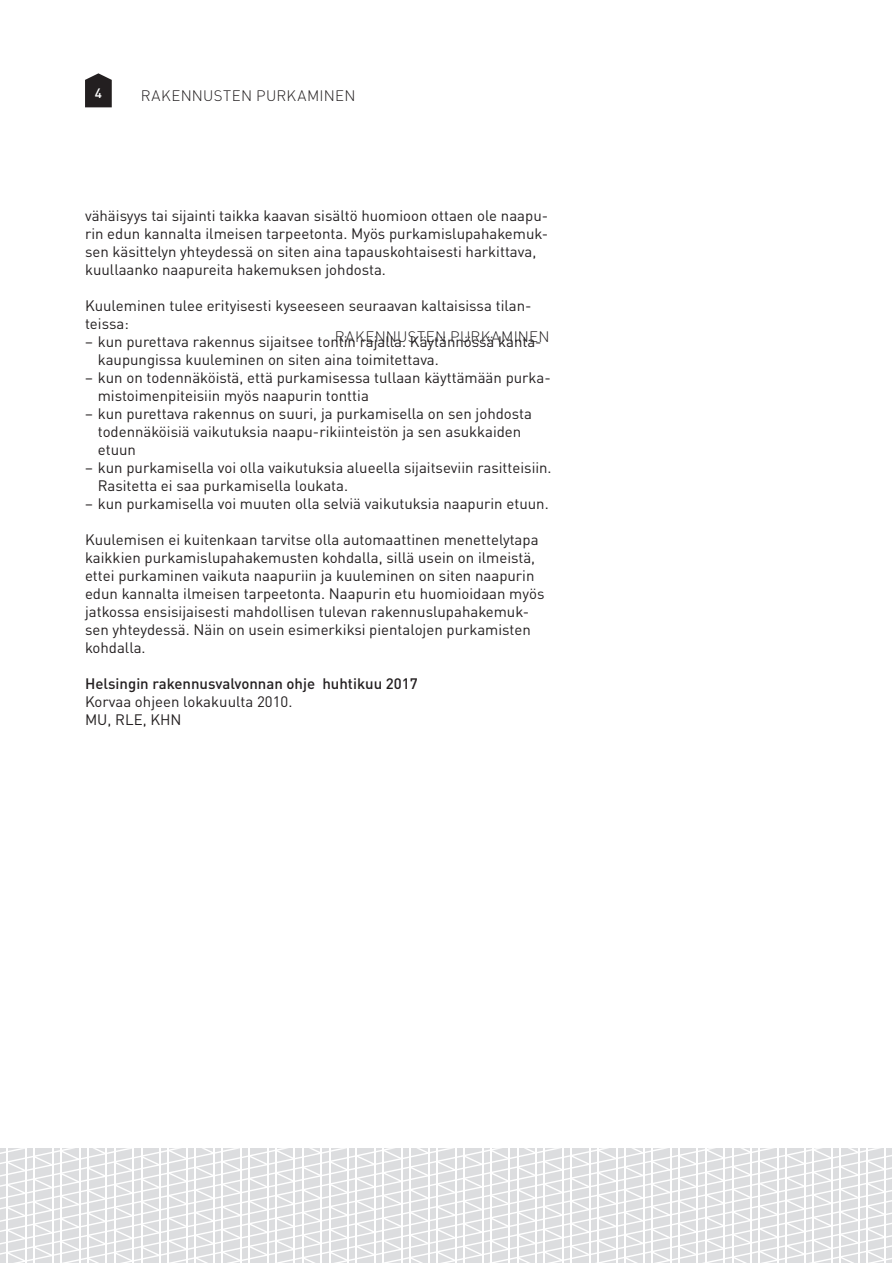
<style>
.page{position:relative;width:893px;height:1263px;background:#fff}
.page>*{position:absolute;margin:0;border:0;box-sizing:border-box;transform-origin:0 0}
.leipäteksti{font:15px/18px "DINOT";color:#231f20}
.leipäteksti-2{font:500 15px/18px "DINOT";color:#231f20}
.pääotsikko{font:300 15px "DINOT";letter-spacing:.02em;color:#231f20}
.t1{font:500 13.5px "DINOT";color:#fff}
.s1{font-weight:400}
</style>
<div class="page">
<svg style="left:0;top:1148px;width:892px;height:115px"></svg>
<svg style="left:85px;top:73px;width:27px;height:34px"></svg>
<p class="t1" style="left:95px;top:84px;width:9px">4</p>
<p class="pääotsikko" style="left:141px;top:86px;width:216px">RAKENNUSTEN PURKAMINEN</p>
<p class="leipäteksti" style="left:85px;top:206px;width:465px">vähäisyys tai sijainti taikka kaavan sisältö huomioon ottaen ole naapu&shy;rin edun kannalta ilmeisen tarpeetonta. Myös purkamislupahakemuk&shy;sen käsittelyn yhteydessä on siten aina tapauskohtaisesti harkittava, kuullaanko naapureita hakemuksen johdosta.</p>
<p class="leipäteksti" style="left:85px;top:296px;width:448px">Kuuleminen tulee erityisesti kyseeseen seuraavan kaltaisissa tilan&shy;teissa:</p>
<p class="leipäteksti" style="left:98px;top:332px;width:445px;text-indent:-13px">– kun purettava rakennus sijaitsee tontin rajalla. Käytännössä kanta&shy;kaupungissa kuuleminen on siten aina toimitettava.</p>
<p class="leipäteksti" style="left:98px;top:368px;width:454px;text-indent:-13px">– kun on todennäköistä, että purkamisessa tullaan käyttämään purka&shy;mistoimenpiteisiin myös naapurin tonttia</p>
<p class="leipäteksti" style="left:98px;top:404px;width:436px;text-indent:-13px">– kun purettava rakennus on suuri, ja purkamisella on sen johdosta todennäköisiä vaikutuksia naapu-rikiinteistön ja sen asukkaiden etuun</p>
<p class="leipäteksti" style="left:98px;top:458px;width:455px;text-indent:-13px">– kun purkamisella voi olla vaikutuksia alueella sijaitseviin rasitteisiin.<br>Rasitetta ei saa purkamisella loukata.</p>
<p class="leipäteksti" style="left:85px;top:494px;width:465px">– kun purkamisella voi muuten olla selviä vaikutuksia naapurin etuun.</p>
<p class="leipäteksti" style="left:85px;top:530px;width:461px">Kuulemisen ei kuitenkaan tarvitse olla automaattinen menettelytapa kaikkien purkamislupahakemusten kohdalla, sillä usein on ilmeistä, ettei purkaminen vaikuta naapuriin ja kuuleminen on siten naapurin edun kannalta ilmeisen tarpeetonta. Naapurin etu huomioidaan myös jatkossa ensisijaisesti mahdollisen tulevan rakennuslupahakemuk&shy;sen yhteydessä. Näin on usein esimerkiksi pientalojen purkamisten kohdalla.</p>
<p class="leipäteksti-2" style="left:85px;top:674px;width:334px">Helsingin rakennusvalvonnan ohje huhtikuu 2017<br><span class="s1">Korvaa ohjeen lokakuulta 2010.<br>MU, RLE, KHN</span></p>
<p class="pääotsikko" style="left:335px;top:327px;width:216px">RAKENNUSTEN PURKAMINEN</p>
</div>
